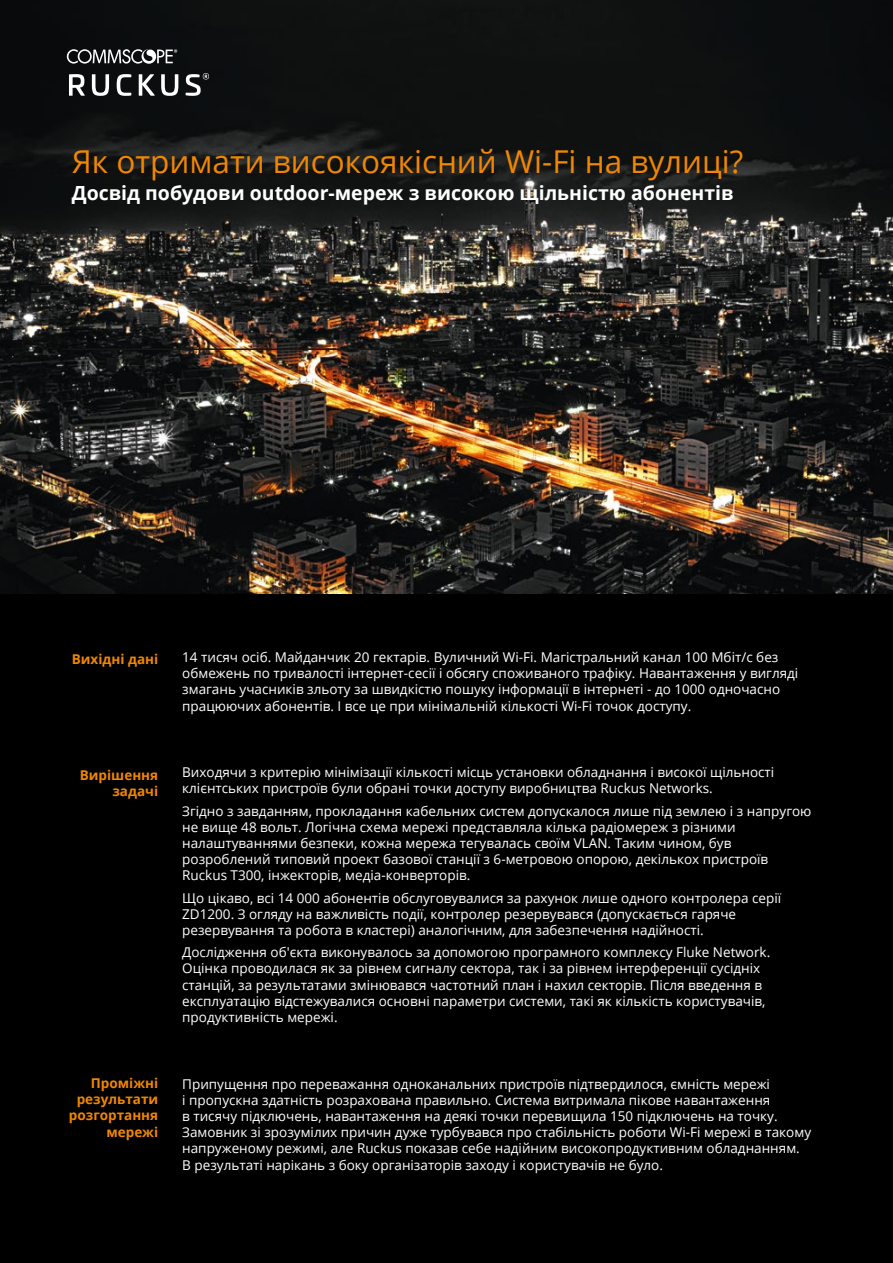
<style>
.page{position:relative;width:893px;height:1263px;background:#fff}
.page>*{position:absolute;margin:0;border:0;box-sizing:border-box;transform-origin:0 0}
.t1{font:31.5px "Open Sans";color:#f18700}
.t2{font:700 19.5px "Open Sans";color:#fff}
.t3{font:13.5px/16.2px "Open Sans";color:#fff}
.t4{font:700 13.5px/16.2px "Open Sans";color:#f18700;text-align:right}
</style>
<div class="page">
<div style="left:0;top:594px;width:893px;height:669px;background:#010000"></div>
<img style="left:0;top:0;width:893px;height:594px">
<hr style="left:67px;top:348px;width:747px;height:2px;background:#181716">
<svg style="left:69px;top:74px;width:16px;height:22px"></svg>
<svg style="left:92px;top:74px;width:17px;height:22px"></svg>
<svg style="left:117px;top:74px;width:14px;height:22px"></svg>
<svg style="left:139px;top:74px;width:16px;height:22px"></svg>
<svg style="left:161px;top:74px;width:17px;height:22px"></svg>
<svg style="left:186px;top:73px;width:23px;height:23px"></svg>
<svg style="left:67px;top:49px;width:110px;height:15px"></svg>
<h1 class="t1" style="left:72px;top:140px;width:673px">Як отримати високоякісний Wi-Fi на вулиці?</h1>
<h2 class="t2" style="left:72px;top:179px;width:663px">Досвід побудови оutdoor-мереж з високою щільністю абонентів</h2>
<p class="t4" style="left:72px;top:650px;width:88px">Вихідні дані</p>
<p class="t3" style="left:182px;top:649px;width:618px">14 тисяч осіб. Майданчик 20 гектарів. Вуличний Wi-Fi. Магістральний канал 100 Мбіт/с без обмежень по тривалості інтернет-сесії і обсягу споживаного трафіку. Навантаження у вигляді змагань учасників зльоту за швидкістю пошуку інформації в інтернеті - до 1000 одночасно працюючих абонентів. І все це при мінімальній кількості Wi-Fi точок доступу.</p>
<p class="t4" style="left:80px;top:766px;width:80px">Вирішення задачі</p>
<p class="t3" style="left:182px;top:764px;width:594px">Виходячи з критерію мінімізації кількості місць установки обладнання і високої щільності клієнтських пристроїв були обрані точки доступу виробництва Ruckus Networks.</p>
<p class="t3" style="left:182px;top:802px;width:631px">Згідно з завданням, прокладання кабельних систем допускалося лише під землею і з напругою не вище 48 вольт. Логічна схема мережі представляла кілька радіомереж з різними налаштуваннями безпеки, кожна мережа тегувалась своїм VLAN. Таким чином, був розроблений типовий проект базової станції з 6-метровою опорою, декількох пристроїв Ruckus T300, інжекторів, медіа-конверторів.</p>
<p class="t3" style="left:182px;top:889px;width:600px">Що цікаво, всі 14 000 абонентів обслуговувалися за рахунок лише одного контролера серії<br>ZD1200. З огляду на важливість події, контролер резервувався (допускається гаряче резервування та робота в кластері) аналогічним, для забезпечення надійності.</p>
<p class="t3" style="left:182px;top:944px;width:589px">Дослідження об'єкта виконувалось за допомогою програмного комплексу Fluke Network.<br>Оцінка проводилася як за рівнем сигналу сектора, так і за рівнем інтерференції сусідніх станцій, за результатами змінювався частотний план і нахил секторів. Після введення в експлуатацію відстежувалися основні параметри системи, такі як кількість користувачів, продуктивність мережі.</p>
<p class="t4" style="left:69px;top:1074px;width:91px">Проміжні результати розгортання мережі</p>
<p class="t3" style="left:182px;top:1075px;width:630px">Припущення про переважання одноканальних пристроїв підтвердилося, ємність мережі<br>і пропускна здатність розрахована правильно. Система витримала пікове навантаження<br>в тисячу підключень, навантаження на деякі точки перевищила 150 підключень на точку.<br>Замовник зі зрозумілих причин дуже турбувався про стабільність роботи Wi-Fi мережі в такому напруженому режимі, але Ruckus показав себе надійним високопродуктивним обладнанням.<br>В результаті нарікань з боку організаторів заходу і користувачів не було.</p>
</div>
